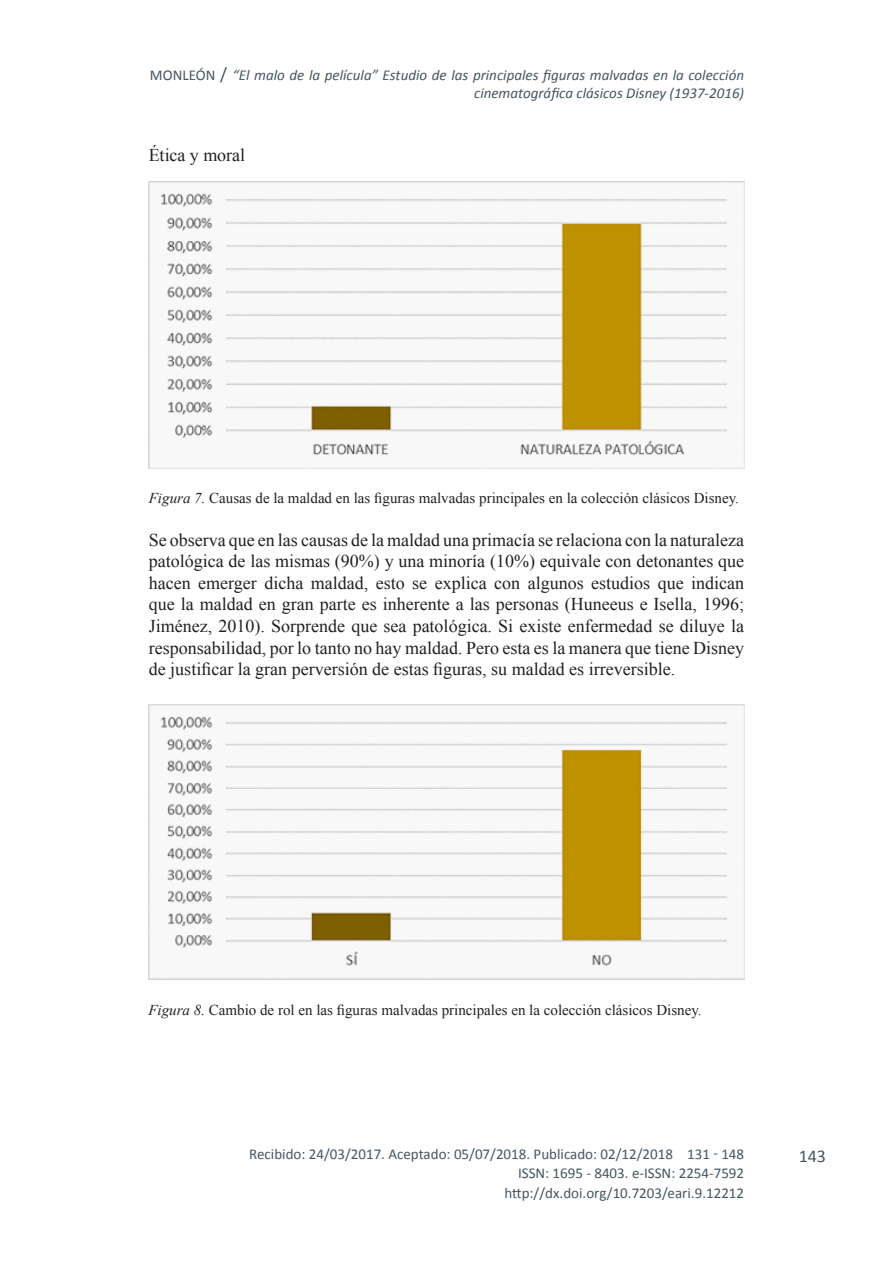
<style>
.page{position:relative;width:893px;height:1263px;background:#fff}
.page>*{position:absolute;margin:0;border:0;box-sizing:border-box;transform-origin:0 0}
.texto_normal{font:18px/21.6px "Times New Roman";color:#231f20;text-align:justify}
.Subtitulos{font:18px "Times New Roman";letter-spacing:-.005em;color:#231f20}
.t1{font:18px "Calibri";color:#45555f}
.Pies_foto{font:15px "Times New Roman";color:#231f20}
.Cabacera_derecha{font:italic 15px/18px "Calibri";color:#45555f;text-align:right}
.Publicacion{font:15px "Calibri";color:#45555f}
.DOI_derecha{font:15px "Calibri";color:#45555f}
.s1{font-style:normal}
.s2{font-style:normal;font-size:18px}
.s3{font-style:italic}
</style>
<div class="page">
<img style="left:149px;top:182px;width:595px;height:286px">
<img style="left:149px;top:704px;width:595px;height:275px">
<p class="Cabacera_derecha" style="left:150px;top:65px;width:596px"><span class="s1">MONLEÓN</span> <span class="s2">/</span> “El malo de la película” Estudio de las principales figuras malvadas en la colección cinematográfica clásicos Disney (1937-2016)</p>
<p class="Subtitulos" style="left:149px;top:143px;width:98px">Ética y moral</p>
<p class="Pies_foto" style="left:149px;top:488px;width:592px"><span class="s3">Figura 7.</span> Causas de la maldad en las figuras malvadas principales en la colección clásicos Disney.</p>
<p class="texto_normal" style="left:149px;top:528px;width:597px">Se observa que en las causas de la maldad una primacía se relaciona con la naturaleza patológica de las mismas (90%) y una minoría (10%) equivale con detonantes que hacen emerger dicha maldad, esto se explica con algunos estudios que indican que la maldad en gran parte es inherente a las personas (Huneeus e Isella, 1996; Jiménez, 2010). Sorprende que sea patológica. Si existe enfermedad se diluye la responsabilidad, por lo tanto no hay maldad. Pero esta es la manera que tiene Disney de justificar la gran perversión de estas figuras, su maldad es irreversible.</p>
<p class="Pies_foto" style="left:148px;top:1000px;width:555px"><span class="s3">Figura 8.</span> Cambio de rol en las figuras malvadas principales en la colección clásicos Disney.</p>
<p class="Publicacion" style="left:249px;top:1145px;width:425px">Recibido: 24/03/2017. Aceptado: 05/07/2018. Publicado: 02/12/2018</p>
<p class="Publicacion" style="left:687px;top:1145px;width:58px">131 - 148</p>
<p class="DOI_derecha" style="left:504px;top:1183px;width:241px">http://dx.doi.org/10.7203/eari.9.12212</p>
<p class="Publicacion" style="left:518px;top:1163px;width:228px">ISSN: 1695 - 8403. e-ISSN: 2254-7592</p>
<p class="t1" style="left:799px;top:1144px;width:29px">143</p>
</div>
